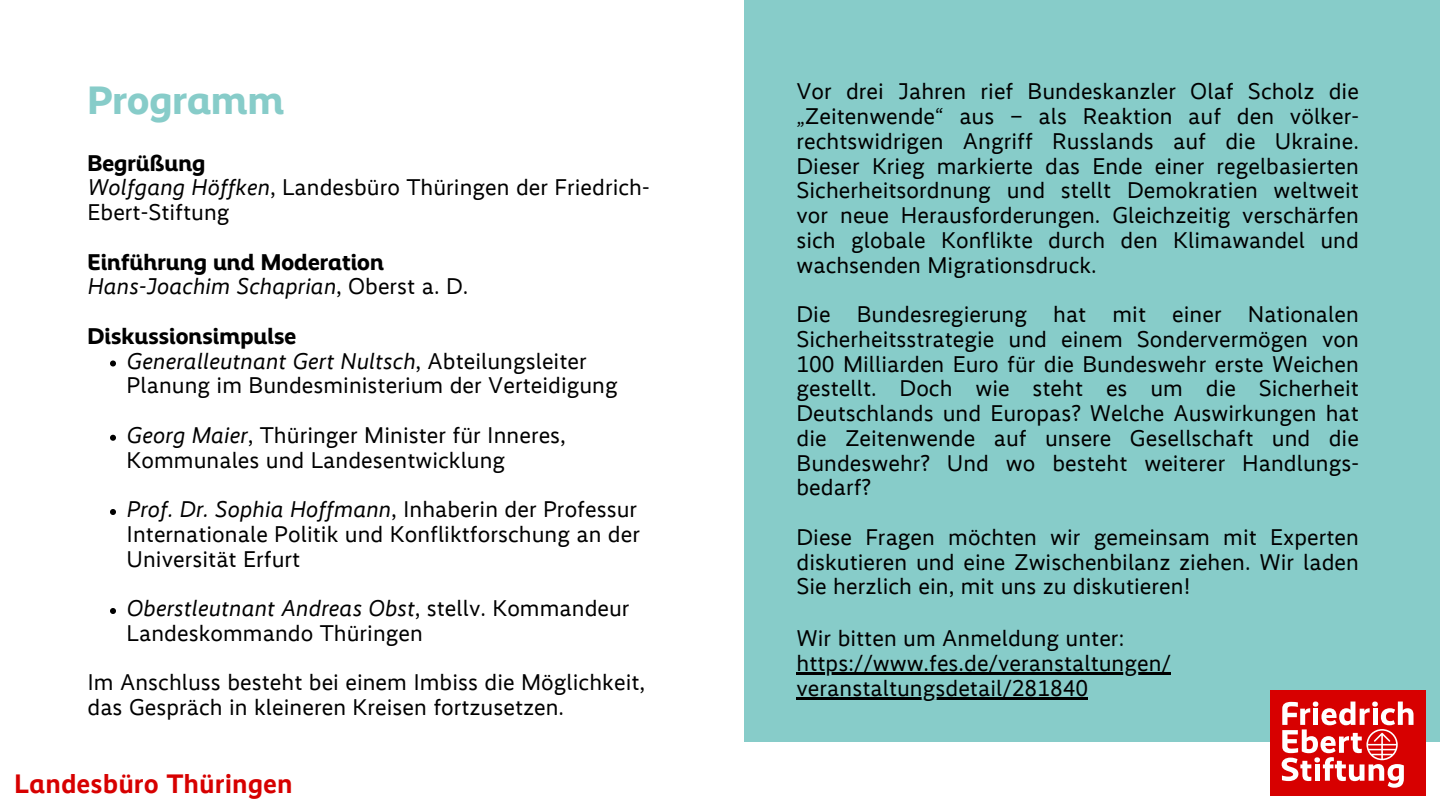
<style>
.page{position:relative;width:1440px;height:810px;background:#fff}
.page>*{position:absolute;margin:0;border:0;box-sizing:border-box;transform-origin:0 0}
.t1{font:40px "Ebert Headline";color:#87ccc9}
.t2{font:700 27px "Ebert";color:#d70000}
.t3{font:23px/24.8px "Ebert";color:#000}
.t4{font:23px "Ebert Headline";color:#000}
.t5{font:italic 23px "Ebert";color:#000}
.s1{font-style:italic}
.s2{font-style:normal}
</style>
<div class="page">
<div style="left:744px;top:0;width:696px;height:742px;background:#87ccc9"></div>
<hr style="left:796px;top:672px;width:375px;height:3px;background:#000">
<hr style="left:796px;top:697px;width:292px;height:2px;background:#000">
<div style="left:1270px;top:690px;width:156px;height:106px;background:#d70000"></div>
<svg style="left:1282px;top:702px;width:132px;height:86px"></svg>
<svg style="left:110px;top:360px;width:6px;height:6px"></svg>
<svg style="left:110px;top:435px;width:6px;height:6px"></svg>
<svg style="left:110px;top:509px;width:6px;height:6px"></svg>
<svg style="left:110px;top:608px;width:6px;height:6px"></svg>
<p class="t1" style="left:88px;top:83px;width:198px">Programm</p>
<p class="t4" style="left:88px;top:153px;width:119px">Begrüßung</p>
<p class="t3" style="left:88px;top:177px;width:564px"><span class="s1">Wolfgang Höffken</span>, Landesbüro Thüringen der Friedrich-<br>Ebert-Stiftung</p>
<p class="t4" style="left:88px;top:252px;width:298px">Einführung und Moderation</p>
<h3 class="t5" style="left:88px;top:277px;width:382px">Hans-Joachim Schaprian<span class="s2">, Oberst a. D.</span></h3>
<p class="t4" style="left:88px;top:326px;width:210px">Diskussionsimpulse</p>
<p class="t3" style="left:127px;top:350px;width:493px"><span class="s1">Generalleutnant Gert Nultsch</span>, Abteilungsleiter<br>Planung im Bundesministerium der Verteidigung</p>
<p class="t3" style="left:127px;top:424px;width:441px"><span class="s1">Georg Maier</span>, Thüringer Minister für Inneres,<br>Kommunales und Landesentwicklung</p>
<p class="t3" style="left:127px;top:499px;width:515px"><span class="s1">Prof. Dr. Sophia Hoffmann</span>, Inhaberin der Professur<br>Internationale Politik und Konfliktforschung an der<br>Universität Erfurt</p>
<p class="t3" style="left:127px;top:598px;width:505px"><span class="s1">Oberstleutnant Andreas Obst</span>, stellv. Kommandeur<br>Landeskommando Thüringen</p>
<p class="t3" style="left:88px;top:672px;width:559px">Im Anschluss besteht bei einem Imbiss die Möglichkeit, das Gespräch in kleineren Kreisen fortzusetzen.</p>
<h1 class="t2" style="left:14px;top:772px;width:280px">Landesbüro Thüringen</h1>
<p class="t3" style="left:796px;top:81px;width:564px;text-align:justify">Vor drei Jahren rief Bundeskanzler Olaf Scholz die „Zeitenwende“ aus – als Reaktion auf den völker&shy;rechtswidrigen Angriff Russlands auf die Ukraine.<br>Dieser Krieg markierte das Ende einer regelbasierten Sicherheitsordnung und stellt Demokratien weltweit vor neue Herausforderungen. Gleichzeitig verschärfen sich globale Konflikte durch den Klimawandel und wachsenden Migrationsdruck.</p>
<p class="t3" style="left:796px;top:304px;width:564px;text-align:justify">Die Bundesregierung hat mit einer Nationalen Sicherheitsstrategie und einem Sondervermögen von 100 Milliarden Euro für die Bundeswehr erste Weichen gestellt. Doch wie steht es um die Sicherheit Deutschlands und Europas? Welche Auswirkungen hat die Zeitenwende auf unsere Gesellschaft und die Bundeswehr? Und wo besteht weiterer Handlungs&shy;bedarf?</p>
<p class="t3" style="left:796px;top:526px;width:564px;text-align:justify">Diese Fragen möchten wir gemeinsam mit Experten diskutieren und eine Zwischenbilanz ziehen. Wir laden Sie herzlich ein, mit uns zu diskutieren!</p>
<p class="t3" style="left:796px;top:628px;width:329px">Wir bitten um Anmeldung unter:</p>
<p class="t3" style="left:796px;top:652px;width:376px">https://www.fes.de/veranstaltungen/</p>
<p class="t3" style="left:796px;top:677px;width:293px">veranstaltungsdetail/281840</p>
</div>
